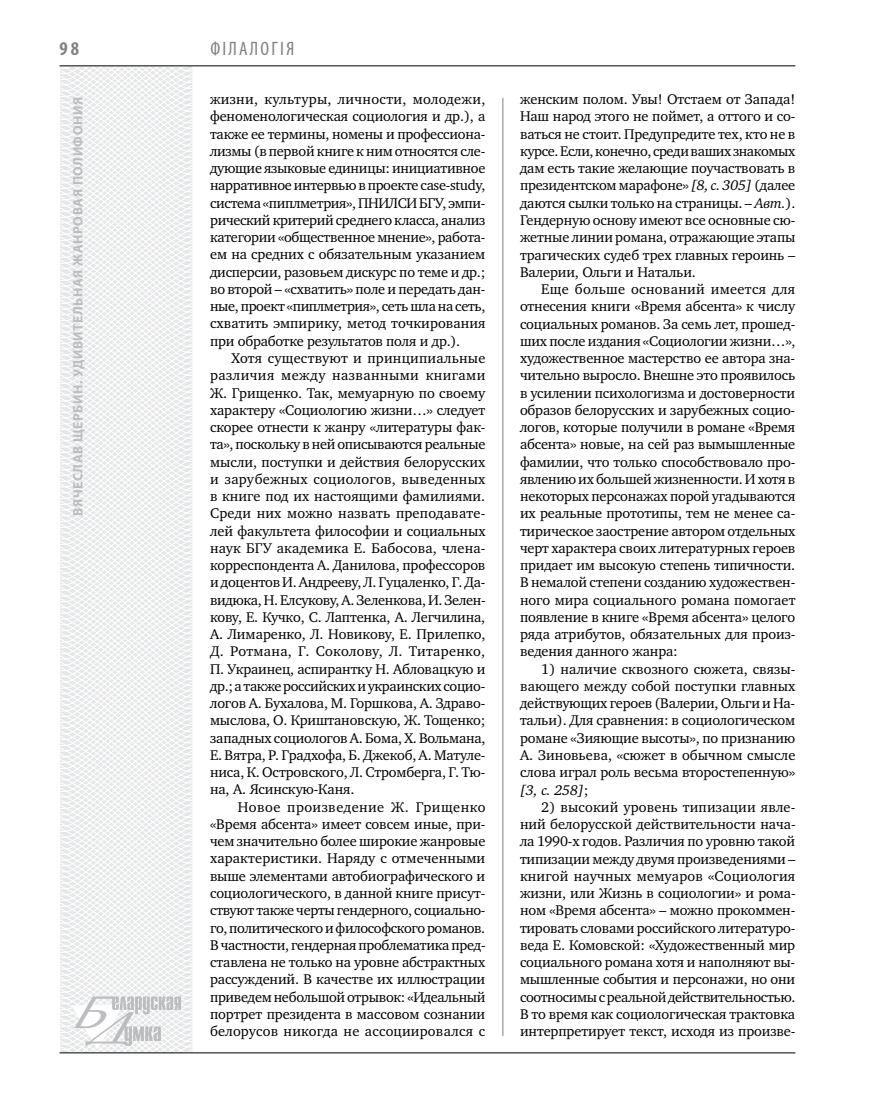
<style>
.page{position:relative;width:872px;height:1106px;background:#fff}
.page>*{position:absolute;margin:0;border:0;box-sizing:border-box;transform-origin:0 0}
.t1{font:condensed 19.5px "Myriad Pro";letter-spacing:.11em;color:#808285}
.t2{font:700 condensed 19.5px "Myriad Pro";color:#808285}
.t3{font:14.4px/17.2px "Charter C";letter-spacing:-.01em;color:#000;text-align:justify}
.t4{font:700 13.5px "Myriad Pro";letter-spacing:.04em;color:#bcbdc0}
.s1{font-style:italic}
</style>
<div class="page">
<svg style="left:59px;top:65px;width:192px;height:989px"></svg>
<hr style="left:502px;top:98px;width:1px;height:938px;background:#808285">
<hr style="left:60px;top:1052px;width:735px;height:1px;background:#000">
<svg style="left:71px;top:996px;width:110px;height:53px"></svg>
<hr style="left:60px;top:65px;width:735px;height:1px;background:#000">
<h1 class="t2" style="left:60px;top:37px;width:21px">98</h1>
<p class="t4" style="left:69px;top:515px;width:420px;rotate:-90deg">Вячеслав ЩЕРБИН. Удивительная жанровая полифония</p>
<h1 class="t1" style="left:210px;top:37px;width:85px">ФІЛАЛОГІЯ</h1>
<p class="t3" style="left:210px;top:91px;width:277px">жизни, культуры, личности, молодежи, феноменологическая социология и др.), а также ее термины, номены и профессиона&shy;лизмы (в первой книге к ним относятся сле&shy;дующие языковые единицы: инициативное нарративное интервью в проекте case-study, система «пиплметрия», ПНИЛСИ БГУ, эмпи&shy;рический критерий среднего класса, анализ категории «общественное мнение», работа&shy;ем на средних с обязательным указанием дисперсии, разовьем дискурс по теме и др.; во второй – «схватить» поле и передать дан&shy;ные, проект «пиплметрия», сеть шла на сеть, схватить эмпирику, метод точкирования при обработке результатов поля и др.).</p>
<p class="t3" style="left:210px;top:349px;width:277px;text-align:left;text-indent:21px">Хотя существуют и принципиальные различия между названными книгами Ж. Грищенко. Так, мемуарную по своему характеру «Социологию жизни…» следует скорее отнести к жанру «литературы фак&shy;та», поскольку в ней описываются реальные мысли, поступки и действия белорусских и зарубежных социологов, выведенных в книге под их настоящими фамилиями.<br>Среди них можно назвать преподавате&shy;лей факультета философии и социальных наук БГУ академика Е. Бабосова, члена&shy;корреспондента А. Данилова, профессоров и доцентов И. Андрееву, Л. Гуцаленко, Г. Да&shy;видюка, Н. Елсукову, А. Зеленкова, И. Зелен&shy;кову, Е. Кучко, С. Лаптенка, А. Легчилина, А. Лимаренко, Л. Новикову, Е. Прилепко, Д. Ротмана, Г. Соколову, Л. Титаренко, П. Украинец, аспирантку Н. Абловацкую и др.; а также российских и украинских социо&shy;логов А. Бухалова, М. Горшкова, А. Здраво&shy;мыслова, О. Криштановскую, Ж. Тощенко; западных социологов А. Бома, Х. Вольмана, Е. Вятра, Р. Градхофа, Б. Джекоб, А. Матуле&shy;ниса, К. Островского, Л. Стромберга, Г. Тю&shy;на, А. Ясинскую-Каня.</p>
<p class="t3" style="left:210px;top:798px;width:277px;text-indent:28px">Новое произведение Ж. Грищенко «Время абсента» имеет совсем иные, при&shy;чем значительно более широкие жанровые характеристики. Наряду с отмеченными выше элементами автобиографического и социологического, в данной книге присут&shy;ствуют также черты гендерного, социально&shy;го, политического и философского романов.<br>В частности, гендерная проблематика пред&shy;ставлена не только на уровне абстрактных рассуждений. В качестве их иллюстрации приведем небольшой отрывок: «Идеальный портрет президента в массовом сознании белорусов никогда не ассоциировался с</p>
<p class="t3" style="left:520px;top:91px;width:277px">женским полом. Увы! Отстаем от Запада!<br>Наш народ этого не поймет, а оттого и со&shy;ваться не стоит. Предупредите тех, кто не в курсе. Если, конечно, среди ваших знакомых дам есть такие желающие поучаствовать в президентском марафоне» <span class="s1">[8, с. 305]</span> (далее даются сылки только на страницы. – <span class="s1">Авт.</span>).<br>Гендерную основу имеют все основные сю&shy;жетные линии романа, отражающие этапы трагических судеб трех главных героинь – Валерии, Ольги и Натальи.</p>
<p class="t3" style="left:520px;top:281px;width:277px;text-indent:21px">Еще больше оснований имеется для отнесения книги «Время абсента» к числу социальных романов. За семь лет, прошед&shy;ших после издания «Социологии жизни…», художественное мастерство ее автора зна&shy;чительно выросло. Внешне это проявилось в усилении психологизма и достоверности образов белорусских и зарубежных социо&shy;логов, которые получили в романе «Время абсента» новые, на сей раз вымышленные фамилии, что только способствовало про&shy;явлению их большей жизненности. И хотя в некоторых персонажах порой угадываются их реальные прототипы, тем не менее са&shy;тирическое заострение автором отдельных черт характера своих литературных героев придает им высокую степень типичности.<br>В немалой степени созданию художествен&shy;ного мира социального романа помогает появление в книге «Время абсента» целого ряда атрибутов, обязательных для произ&shy;ведения данного жанра:</p>
<p class="t3" style="left:520px;top:660px;width:277px;text-indent:21px">1) наличие сквозного сюжета, связы&shy;вающего между собой поступки главных действующих героев (Валерии, Ольги и На&shy;тальи). Для сравнения: в социологическом романе «Зияющие высоты», по признанию А. Зиновьева, «сюжет в обычном смысле слова играл роль весьма второстепенную» <span class="s1">[3, с. 258]</span>;</p>
<p class="t3" style="left:520px;top:798px;width:277px;text-indent:21px">2) высокий уровень типизации явле&shy;ний белорусской действительности нача&shy;ла 1990-х годов. Различия по уровню такой типизации между двумя произведениями – книгой научных мемуаров «Социология жизни, или Жизнь в социологии» и рома&shy;ном «Время абсента» – можно прокоммен&shy;тировать словами российского литературо&shy;веда Е. Комовской: «Художественный мир социального романа хотя и наполняют вы&shy;мышленные события и персонажи, но они соотносимы с реальной действительностью.<br>В то время как социологическая трактовка интерпретирует текст, исходя из произве-</p>
</div>
